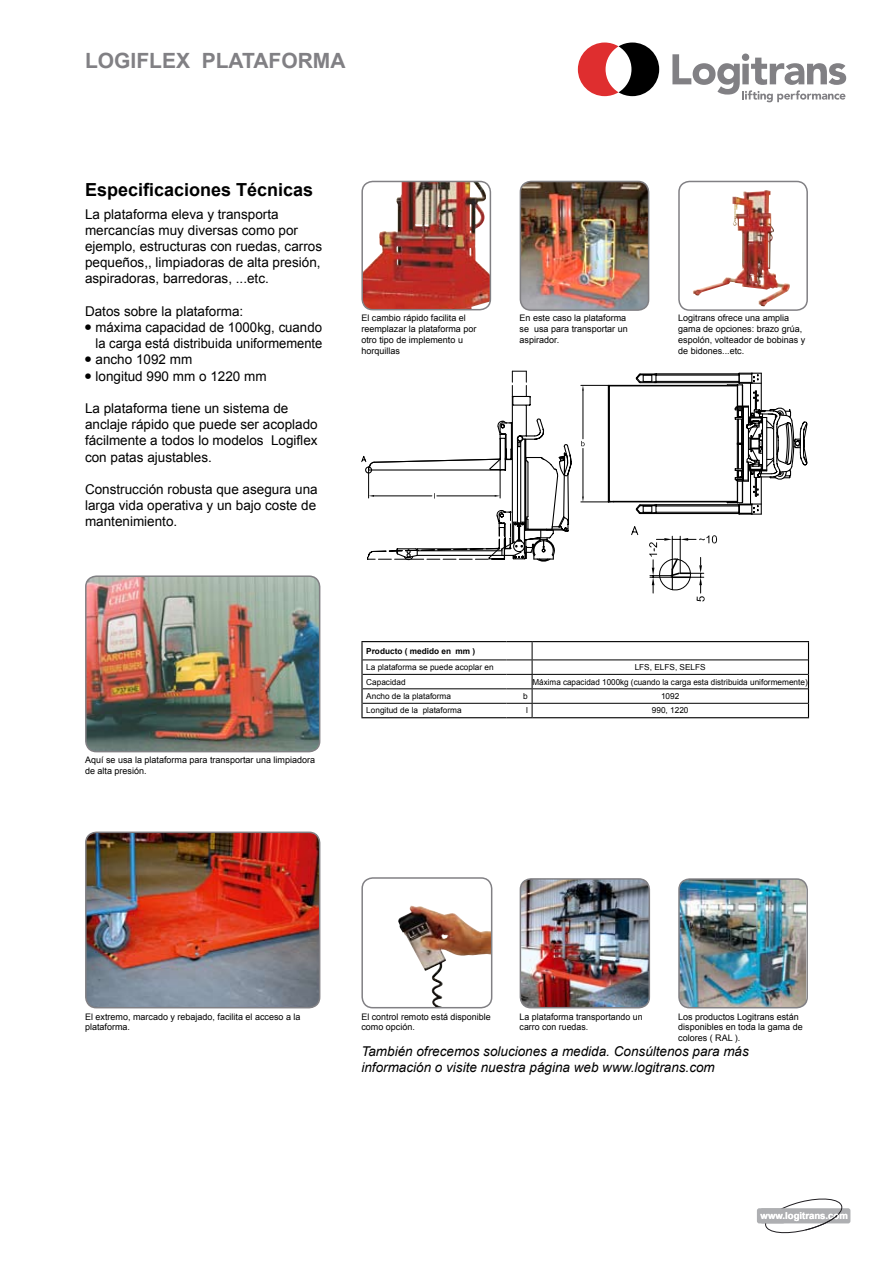
<style>
.page{position:relative;width:893px;height:1263px;background:#fff}
.page>*{position:absolute;margin:0;border:0;box-sizing:border-box;transform-origin:0 0}
.t1{font:700 21px "Arial";color:#818084}
.t2{font:700 18px "Arial";color:#000}
.t3{font:13.5px/16.2px "Arial";color:#000}
.t4{font:italic 13.5px/16.2px "Arial";color:#000}
.t5{font:700 9.6px "Arial";color:#fff}
.t6{font:9px/10.8px "Arial";color:#000}
.t7{font:8.25px "Arial";color:#000}
.t8{font:700 8.25px "Arial";color:#000}
</style>
<div class="page">
<svg style="left:361px;top:371px;width:446px;height:230px"></svg>
<div style="left:757px;top:1208px;width:93px;height:15px;background:#aeafb2;border-radius:2px"></div>
<svg style="left:764px;top:1198px;width:79px;height:35px"></svg>
<svg style="left:672px;top:54px;width:174px;height:48px"></svg>
<svg style="left:578px;top:43px;width:81px;height:53px"></svg>
<img style="left:86px;top:834px;width:234px;height:174px">
<div style="left:85px;top:831px;width:235px;height:177px;border:2px solid #818084;border-radius:11px"></div>
<img style="left:693px;top:190px;width:89px;height:111px">
<div style="left:678px;top:181px;width:130px;height:130px;border:2px solid #818084;border-radius:11px"></div>
<img style="left:520px;top:181px;width:129px;height:129px">
<div style="left:520px;top:181px;width:129px;height:130px;border:2px solid #818084;border-radius:11px"></div>
<img style="left:363px;top:181px;width:127px;height:129px">
<div style="left:361px;top:181px;width:130px;height:129px;border:2px solid #818084;border-radius:11px"></div>
<img style="left:86px;top:577px;width:234px;height:175px">
<div style="left:85px;top:575px;width:235px;height:177px;border:2px solid #818084;border-radius:11px"></div>
<img style="left:398px;top:906px;width:94px;height:102px">
<div style="left:361px;top:877px;width:131px;height:131px;border:2px solid #818084;border-radius:11px"></div>
<img style="left:520px;top:880px;width:129px;height:128px">
<div style="left:520px;top:878px;width:130px;height:130px;border:2px solid #818084;border-radius:11px"></div>
<img style="left:680px;top:881px;width:126px;height:127px">
<div style="left:678px;top:878px;width:130px;height:130px;border:2px solid #818084;border-radius:11px"></div>
<hr style="left:361px;top:641px;width:146px;height:1px;background:#000">
<hr style="left:363px;top:659px;width:144px;height:1px;background:#000">
<hr style="left:363px;top:674px;width:144px;height:1px;background:#000">
<hr style="left:363px;top:688px;width:144px;height:1px;background:#000">
<hr style="left:363px;top:703px;width:144px;height:1px;background:#000">
<svg style="left:361px;top:642px;width:2px;height:75px"></svg>
<hr style="left:361px;top:717px;width:146px;height:1px;background:#000">
<hr style="left:532px;top:641px;width:277px;height:1px;background:#000">
<svg style="left:808px;top:642px;width:1px;height:75px"></svg>
<hr style="left:532px;top:717px;width:277px;height:1px;background:#000">
<hr style="left:532px;top:659px;width:276px;height:1px;background:#000">
<hr style="left:532px;top:674px;width:276px;height:1px;background:#000">
<hr style="left:532px;top:688px;width:276px;height:1px;background:#000">
<hr style="left:532px;top:703px;width:276px;height:1px;background:#000">
<svg style="left:507px;top:641px;width:26px;height:77px"></svg>
<h1 class="t1" style="left:85px;top:47px;width:262px">LOGIFLEX PLATAFORMA</h1>
<h2 class="t2" style="left:85px;top:178px;width:230px">Especificaciones Técnicas</h2>
<h3 class="t3" style="left:85px;top:206px;width:239px">La plataforma eleva y transporta mercancías muy diversas como por ejemplo, estructuras con ruedas, carros pequeños,, limpiadoras de alta presión, aspiradoras, barredoras, ...etc.</h3>
<h3 class="t3" style="left:85px;top:303px;width:160px">Datos sobre la plataforma:</h3>
<h3 class="t3" style="left:85px;top:319px;width:239px;text-align:right">● máxima capacidad de 1000kg, cuando la carga está distribuida uniformemente</h3>
<h3 class="t3" style="left:85px;top:352px;width:109px">● ancho 1092 mm</h3>
<h3 class="t3" style="left:85px;top:368px;width:183px">● longitud 990 mm o 1220 mm</h3>
<h3 class="t3" style="left:85px;top:400px;width:234px">La plataforma tiene un sistema de anclaje rápido que puede ser acoplado fácilmente a todos lo modelos Logiflex con patas ajustables.</h3>
<h3 class="t3" style="left:85px;top:481px;width:234px;text-align:justify">Construcción robusta que asegura una larga vida operativa y un bajo coste de mantenimiento.</h3>
<p class="t6" style="left:361px;top:313px;width:117px">El cambio rápido facilita el reemplazar la plataforma por otro tipo de implemento u horquillas</p>
<p class="t6" style="left:520px;top:313px;width:110px">En este caso la plataforma se usa para transportar un aspirador.</p>
<p class="t6" style="left:678px;top:313px;width:129px">Logitrans ofrece una amplia gama de opciones: brazo grúa, espolón, volteador de bobinas y de bidones...etc.</p>
<p class="t6" style="left:85px;top:755px;width:232px">Aquí se usa la plataforma para transportar una limpiadora de alta presión.</p>
<p class="t8" style="left:366px;top:645px;width:111px">Producto ( medido en mm )</p>
<p class="t7" style="left:366px;top:662px;width:129px">La plataforma se puede acoplar en</p>
<p class="t7" style="left:635px;top:662px;width:73px">LFS, ELFS, SELFS</p>
<p class="t7" style="left:366px;top:676px;width:41px">Capacidad</p>
<p class="t7" style="left:533px;top:676px;width:277px">Máxima capacidad 1000kg (cuando la carga esta distribuida uniformemente)</p>
<p class="t7" style="left:366px;top:691px;width:86px">Ancho de la plataforma</p>
<p class="t7" style="left:523px;top:691px;width:6px">b</p>
<p class="t7" style="left:661px;top:691px;width:20px">1092</p>
<p class="t7" style="left:366px;top:705px;width:97px">Longitud de la plataforma</p>
<p class="t7" style="left:526px;top:705px;width:3px">l</p>
<p class="t7" style="left:652px;top:705px;width:38px">990, 1220</p>
<p class="t6" style="left:85px;top:1011px;width:217px">El extremo, marcado y rebajado, facilita el acceso a la plataforma.</p>
<p class="t6" style="left:361px;top:1011px;width:131px">El control remoto está disponible como opción.</p>
<p class="t6" style="left:520px;top:1011px;width:125px">La plataforma transportando un carro con ruedas.</p>
<p class="t6" style="left:678px;top:1011px;width:126px">Los productos Logitrans están disponibles en toda la gama de colores ( RAL ).</p>
<h3 class="t4" style="left:361px;top:1043px;width:389px">También ofrecemos soluciones a medida. Consúltenos para más información o visite nuestra página web www.logitrans.com</h3>
<p class="t5" style="left:761px;top:1209px;width:89px">www.logitrans.com</p>
</div>
